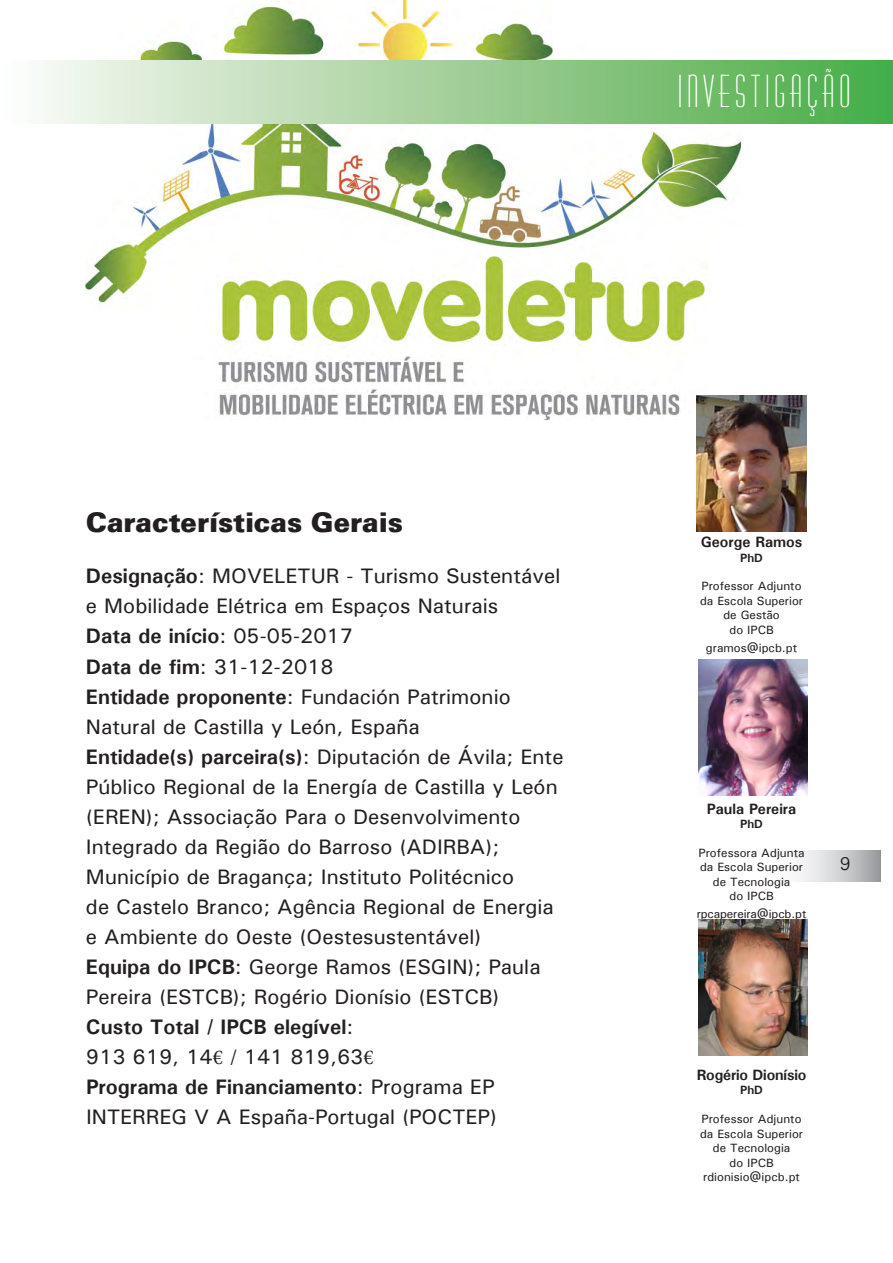
<style>
.page{position:relative;width:893px;height:1263px;background:#fff}
.page>*{position:absolute;margin:0;border:0;box-sizing:border-box;transform-origin:0 0}
.Superlead{font:45px "Huxlee Vertical";letter-spacing:.1em;color:#fff}
.Texto{font:900 27px "Univers";color:#231f20}
.Texto-2{font:21px/30px "Univers ATT";color:#231f20}
.Texto-3{font:700 21px "Univers ATT";color:#231f20}
.t1{font:300 18px "Univers";color:#231f20}
.Superlead-2{font:700 15px "Univers ATT";color:#231f20}
.Superlead-3{font:12px/14.4px "Univers ATT";color:#231f20;text-align:center}
.Superlead-4{font:700 12px "Univers ATT";color:#231f20}
.s1{font-weight:700}
.s2{font-weight:400}
.s3{font-family:"Minion Pro"}
</style>
<div class="page">
<svg style="left:799px;top:850px;width:81px;height:32px;background:#cdced0"></svg>
<img style="left:698px;top:920px;width:110px;height:136px">
<img style="left:86px;top:0;width:655px;height:420px">
<div style="left:0;top:60px;width:893px;height:64px;background:linear-gradient(to right,#fefaf8,#48aa43)"></div>
<img style="left:698px;top:659px;width:110px;height:136px">
<img style="left:697px;top:395px;width:109px;height:136px">
<hr style="left:0;top:74px;width:1px;height:36px;background:#fff">
<p class="Superlead" style="left:678px;top:67px;width:174px">INVESTIGAÇÃO</p>
<p class="Texto" style="left:86px;top:505px;width:318px">Características Gerais</p>
<p class="Texto-2" style="left:86px;top:561px;width:476px"><span class="s1">Designação</span>: MOVELETUR - Turismo Sustentável e Mobilidade Elétrica em Espaços Naturais</p>
<p class="Texto-3" style="left:86px;top:623px;width:269px">Data de início<span class="s2">: 05-05-2017</span></p>
<p class="Texto-2" style="left:86px;top:651px;width:249px"><span class="s1">Data de fim</span>: 31-12-2018</p>
<p class="Texto-2" style="left:86px;top:681px;width:426px"><span class="s1">Entidade proponente</span>: Fundación Patrimonio<br>Natural de Castilla y León, España</p>
<p class="Texto-2" style="left:86px;top:741px;width:479px"><span class="s1">Entidade(s) parceira(s)</span>: Diputación de Ávila; Ente Público Regional de la Energía de Castilla y León (EREN); Associação Para o Desenvolvimento Integrado da Região do Barroso (ADIRBA); Município de Bragança; Instituto Politécnico</p>
<p class="Texto-2" style="left:86px;top:891px;width:469px">de Castelo Branco; Agência Regional de Energia e Ambiente do Oeste (Oestesustentável)</p>
<p class="Texto-2" style="left:86px;top:951px;width:456px"><span class="s1">Equipa do IPCB</span>: George Ramos (ESGIN); Paula<br>Pereira (ESTCB); Rogério Dionísio (ESTCB)</p>
<p class="Texto-3" style="left:86px;top:1013px;width:269px">Custo Total / IPCB elegível<span class="s2">:</span></p>
<p class="Texto-2" style="left:86px;top:1041px;width:289px">913 619, 14<span class="s3">€</span> / 141 819,63<span class="s3">€</span></p>
<p class="Texto-2" style="left:86px;top:1071px;width:413px"><span class="s1">Programa de Financiamento</span>: Programa EP<br>INTERREG V A España-Portugal (POCTEP)</p>
<p class="Superlead-2" style="left:701px;top:533px;width:103px">George Ramos</p>
<p class="Superlead-4" style="left:740px;top:550px;width:24px">PhD</p>
<p class="Superlead-3" style="left:702px;top:579px;width:102px">Professor Adjunto</p>
<p class="Superlead-3" style="left:700px;top:593px;width:105px">da Escola Superior de Gestão</p>
<p class="Superlead-3" style="left:729px;top:622px;width:46px">do IPCB</p>
<p class="Superlead-3" style="left:706px;top:640px;width:93px">gramos@ipcb.pt</p>
<p class="Superlead-2" style="left:707px;top:799px;width:91px">Paula Pereira</p>
<p class="Superlead-4" style="left:740px;top:816px;width:24px">PhD</p>
<p class="Superlead-3" style="left:699px;top:845px;width:108px">Professora Adjunta</p>
<p class="Superlead-3" style="left:700px;top:860px;width:105px">da Escola Superior de Tecnologia</p>
<p class="Superlead-3" style="left:729px;top:888px;width:46px">do IPCB</p>
<p class="Superlead-3" style="left:697px;top:906px;width:111px">rpcapereira@ipcb.pt</p>
<p class="t1" style="left:840px;top:852px;width:11px">9</p>
<p class="Superlead-2" style="left:697px;top:1066px;width:111px">Rogério Dionísio</p>
<p class="Superlead-4" style="left:740px;top:1083px;width:24px">PhD</p>
<p class="Superlead-3" style="left:702px;top:1112px;width:102px">Professor Adjunto</p>
<p class="Superlead-3" style="left:700px;top:1126px;width:105px">da Escola Superior de Tecnologia</p>
<p class="Superlead-3" style="left:729px;top:1155px;width:46px">do IPCB</p>
<p class="Superlead-3" style="left:703px;top:1169px;width:98px">rdionisio@ipcb.pt</p>
</div>
